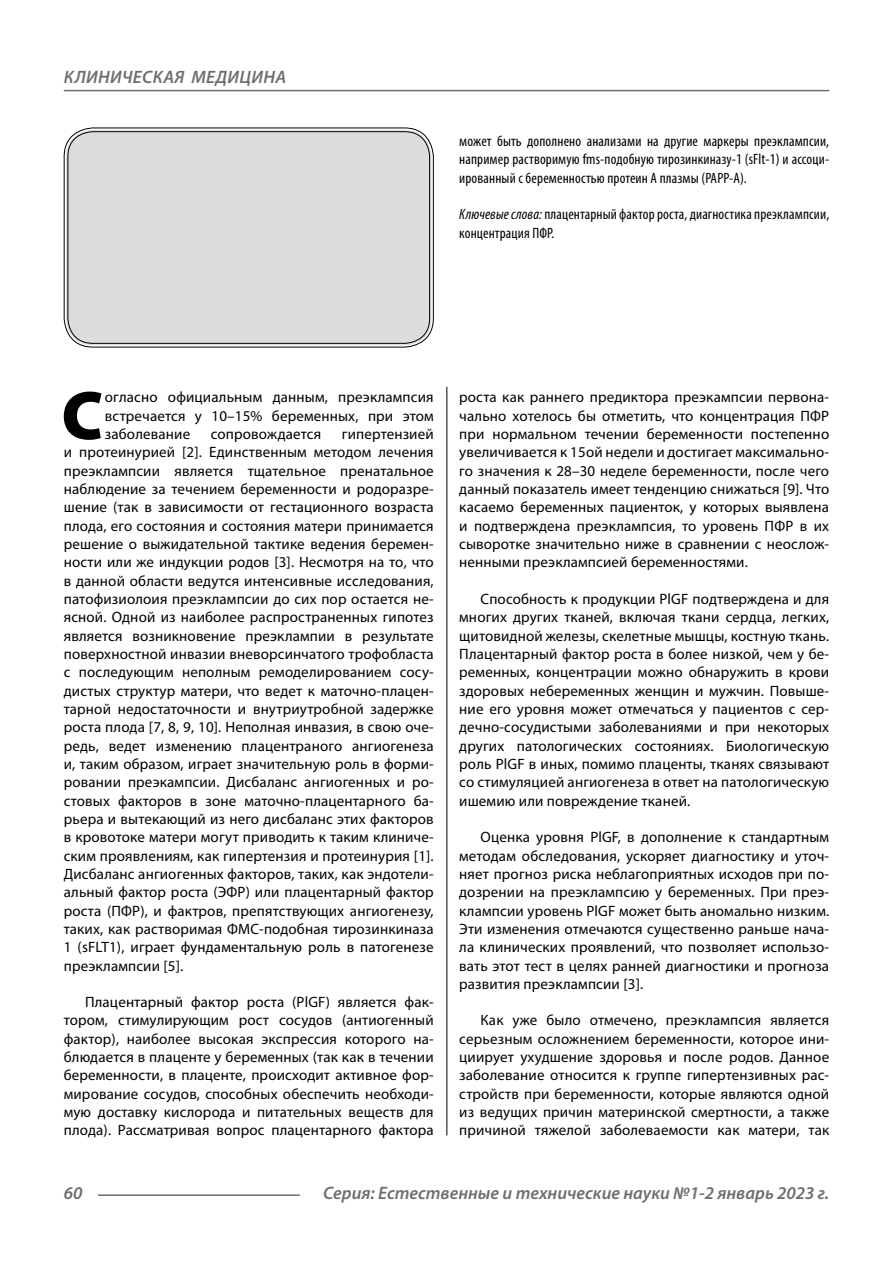
<style>
.page{position:relative;width:893px;height:1263px;background:#fff}
.page>*{position:absolute;margin:0;border:0;box-sizing:border-box;transform-origin:0 0}
.Bukvica{font:900 69.3px "Myriad Pro";color:#000}
.t1{font:italic 600 18px "Myriad Pro";color:#6e6e6e}
.Normal{font:15px/18.3px "Myriad Pro";letter-spacing:.01em;color:#000;text-align:justify}
.Bukvica-2{font:15px/18.3px "Myriad Pro";letter-spacing:.01em;color:#000;text-align:justify}
.Annotation-rus{font:condensed 15px/18.3px "Myriad Pro";letter-spacing:.01em;color:#000;text-align:justify}
.s1{font-style:italic}
</style>
<div class="page">
<hr style="left:446px;top:384px;width:1px;height:751px;background:#000">
<div style="left:66px;top:130px;width:365px;height:215px;background:#dcdcdc;border-radius:27px"></div>
<div style="left:64px;top:128px;width:370px;height:219px;border:1px solid #000;border-radius:29px"></div>
<div style="left:68px;top:131px;width:362px;height:213px;border:1px solid #000;border-radius:25px"></div>
<hr style="left:98px;top:1194px;width:202px;height:2px;background:#6e6e6e">
<hr style="left:64px;top:90px;width:765px;height:1px;background:#6e6e6e">
<p class="t1" style="left:64px;top:66px;width:24px">Клини</p>
<p class="t1" style="left:122px;top:66px;width:23px">ческая</p>
<p class="t1" style="left:191px;top:66px;width:13px">медицина</p>
<p class="Annotation-rus" style="left:459px;top:132px;width:371px">может быть дополнено анализами на другие маркеры преэклампсии, например растворимую fms-подобную тирозинкиназу‑1 (sFlt‑1) и ассоци&shy;ированный с беременностью протеин А плазмы (PAPP-A).</p>
<p class="Annotation-rus" style="left:459px;top:205px;width:371px"><span class="s1">Ключевые слова:</span> плацентарный фактор роста, диагностика преэклампсии, концентрация ПФР.</p>
<p class="Bukvica" style="left:61px;top:369px;width:43px">С</p>
<p class="Bukvica-2" style="left:105px;top:388px;width:330px">огласно официальным данным, преэклампсия встречается у 10–15% беременных, при этом заболевание</p>
<p class="Bukvica-2" style="left:64px;top:425px;width:371px;text-indent:278px">гипертензией и протеинурией [2]. Единственным методом лечения преэклампсии является тщательное пренатальное наблюдение за течением беременности и родоразре&shy;шение (так в зависимости от гестационного возраста плода, его состояния и состояния матери принимается решение о выжидательной тактике ведения беремен&shy;ности или же индукции родов [3]. Несмотря на то, что в данной области ведутся интенсивные исследования, патофизиолоия преэклампсии до сих пор остается не&shy;ясной. Одной из наиболее распространенных гипотез является возникновение преэклампии в результате поверхностной инвазии вневорсинчатого трофобласта с последующим неполным ремоделированием сосу&shy;дистых структур матери, что ведет к маточно-плацен&shy;тарной недостаточности и внутриутробной задержке роста плода [7, 8, 9, 10]. Неполная инвазия, в свою оче&shy;редь, ведет изменению плацентраного ангиогенеза и, таким образом, играет значительную роль в форми&shy;ровании преэкампсии. Дисбаланс ангиогенных и ро&shy;стовых факторов в зоне маточно-плацентарного ба&shy;рьера и вытекающий из него дисбаланс этих факторов в кровотоке матери могут приводить к таким клиниче&shy;ским проявлениям, как гипертензия и протеинурия [1].<br>Дисбаланс ангиогенных факторов, таких, как эндотели&shy;альный фактор роста (ЭФР) или плацентарный фактор роста (ПФР), и фактров, препятствующих ангиогенезу, таких, как растворимая ФМС-подобная тирозинкиназа 1 (sFLT1), играет фундаментальную роль в патогенезе преэклампсии [5].</p>
<p class="Normal" style="left:64px;top:993px;width:371px;text-indent:21px">Плацентарный фактор роста (PlGF) является фак&shy;тором, стимулирующим рост сосудов (антиогенный фактор), наиболее высокая экспрессия которого на&shy;блюдается в плаценте у беременных (так как в течении беременности, в плаценте, происходит активное фор&shy;мирование сосудов, способных обеспечить необходи&shy;мую доставку кислорода и питательных веществ для плода). Рассматривая вопрос плацентарного фактора</p>
<p class="Bukvica-2" style="left:211px;top:425px;width:112px">сопровождается</p>
<p class="Normal" style="left:459px;top:388px;width:371px">роста как раннего предиктора преэкампсии первона&shy;чально хотелось бы отметить, что концентрация ПФР при нормальном течении беременности постепенно увеличивается к 15ой недели и достигает максимально&shy;го значения к 28–30 неделе беременности, после чего данный показатель имеет тенденцию снижаться [9]. Что касаемо беременных пациенток, у которых выявлена и подтверждена преэклампсия, то уровень ПФР в их сыворотке значительно ниже в сравнении с неослож&shy;ненными преэклампсией беременностями.</p>
<p class="Normal" style="left:459px;top:590px;width:371px;text-indent:21px">Способность к продукции PlGF подтверждена и для многих других тканей, включая ткани сердца, легких, щитовидной железы, скелетные мышцы, костную ткань.<br>Плацентарный фактор роста в более низкой, чем у бе&shy;ременных, концентрации можно обнаружить в крови здоровых небеременных женщин и мужчин. Повыше&shy;ние его уровня может отмечаться у пациентов с сер&shy;дечно-сосудистыми заболеваниями и при некоторых других патологических состояниях. Биологическую роль PlGF в иных, помимо плаценты, тканях связывают со стимуляцией ангиогенеза в ответ на патологическую ишемию или повреждение тканей.</p>
<p class="Normal" style="left:459px;top:828px;width:371px;text-indent:21px">Оценка уровня PlGF, в дополнение к стандартным методам обследования, ускоряет диагностику и уточ&shy;няет прогноз риска неблагоприятных исходов при по&shy;дозрении на преэклампсию у беременных. При преэ&shy;клампсии уровень PlGF может быть аномально низким.<br>Эти изменения отмечаются существенно раньше нача&shy;ла клинических проявлений, что позволяет использо&shy;вать этот тест в целях ранней диагностики и прогноза развития преэклампсии [3].</p>
<p class="Normal" style="left:459px;top:1011px;width:371px;text-indent:21px">Как уже было отмечено, преэклампсия является серьезным осложнением беременности, которое ини&shy;циирует ухудшение здоровья и после родов. Данное заболевание относится к группе гипертензивных рас&shy;стройств при беременности, которые являются одной из ведущих причин материнской смертности, а также причиной тяжелой заболеваемости как матери, так</p>
<p class="t1" style="left:64px;top:1182px;width:20px">60</p>
<p class="t1" style="left:323px;top:1182px;width:508px">Серия: Естественные и технические науки №1-2 январь 2023 г.</p>
</div>
